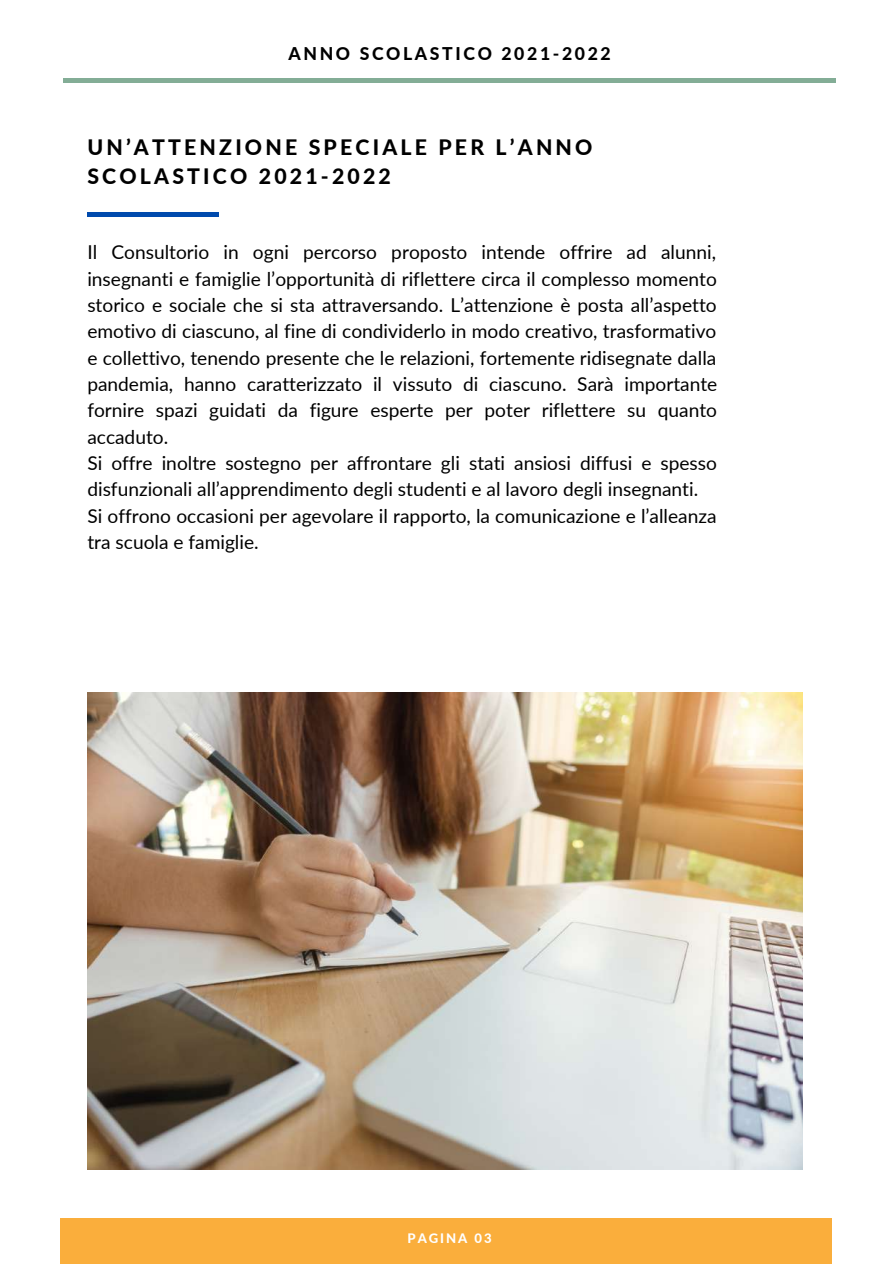
<style>
.page{position:relative;width:894px;height:1264px;background:#fff}
.page>*{position:absolute;margin:0;border:0;box-sizing:border-box;transform-origin:0 0}
.t1{font:800 21.3px/29.2px "Lato";letter-spacing:.15em;color:#000}
.t2{font:19.2px/26.4px "Lato";color:#000}
.t3{font:800 17.55px "Lato";letter-spacing:.15em;color:#000}
.t4{font:800 13.05px "Lato";letter-spacing:.15em;color:#fff}
</style>
<div class="page">
<hr style="left:63px;top:79px;width:772px;height:3px;background:#83ad96">
<div style="left:60px;top:1218px;width:771px;height:45px;background:#faae3c"></div>
<div style="left:87px;top:212px;width:132px;height:5px;background:#004aad"></div>
<img style="left:87px;top:692px;width:715px;height:477px">
<p class="t3" style="left:288px;top:42px;width:324px">ANNO SCOLASTICO 2021-2022</p>
<p class="t1" style="left:87px;top:132px;width:506px">UN’ATTENZIONE SPECIALE PER L’ANNO<br>SCOLASTICO 2021-2022</p>
<p class="t2" style="left:87px;top:238px;width:631px">Il Consultorio in ogni percorso proposto intende offrire ad alunni, insegnanti e famiglie l’opportunità di riflettere circa il complesso momento storico e sociale che si sta attraversando. L’attenzione è posta all’aspetto emotivo di ciascuno, al fine di condividerlo in modo creativo, trasformativo e collettivo, tenendo presente che le relazioni, fortemente ridisegnate dalla pandemia, hanno caratterizzato il vissuto di ciascuno. Sarà importante fornire spazi guidati da figure esperte per poter riflettere su quanto accaduto.<br>Si offre inoltre sostegno per affrontare gli stati ansiosi diffusi e spesso disfunzionali all’apprendimento degli studenti e al lavoro degli insegnanti.<br>Si offrono occasioni per agevolare il rapporto, la comunicazione e l’alleanza tra scuola e famiglie.</p>
<p class="t4" style="left:407px;top:1230px;width:86px">PAGINA 03</p>
</div>
